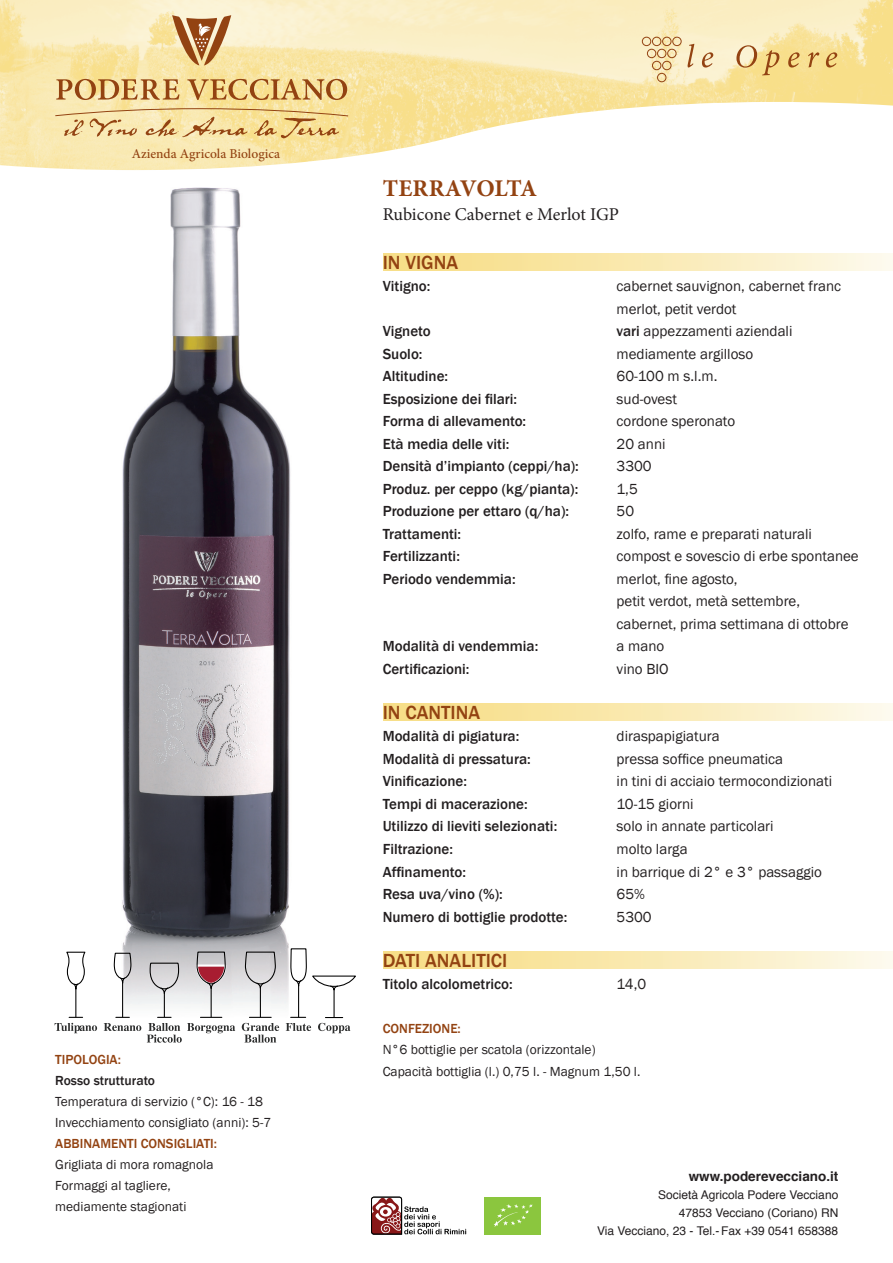
<style>
.page{position:relative;width:893px;height:1263px;background:#fff}
.page>*{position:absolute;margin:0;border:0;box-sizing:border-box;transform-origin:0 0}
.t1{font:700 24px "Minion Pro";letter-spacing:-.005em;color:#934312}
.t2{font:500 19.5px "Franklin Gothic";color:#934312}
.t3{font:18px "Minion Pro";letter-spacing:-.005em;color:#231f20}
.t4{font:15px/22.5px "Franklin Gothic";color:#231f20}
.t5{font:500 15px "Franklin Gothic";color:#231f20}
.t6{font:13.5px/21px "Franklin Gothic";color:#231f20}
.t7{font:500 13.5px "Franklin Gothic";color:#934312}
.t8{font:500 13.5px "Minion Pro";color:#934312}
.t9{font:700 13.5px "Helvetica";color:#231f20}
.t10{font:500 13.5px "Franklin Gothic";color:#231f20}
.t11{font:12px/18px "Helvetica";color:#231f20;text-align:right}
.s1{font-weight:500}
</style>
<div class="page">
<img style="left:97px;top:187px;width:194px;height:848px">
<div style="left:383px;top:951px;width:510px;height:17px;background:linear-gradient(to right,#f7db7f,#fdf8e8)"></div>
<div style="left:383px;top:704px;width:510px;height:17px;background:linear-gradient(to right,#f7db7f,#fdf8e8)"></div>
<img style="left:0;top:0;width:893px;height:170px">
<svg style="left:702px;top:52px;width:11px;height:16px"></svg>
<svg style="left:736px;top:45px;width:43px;height:30px"></svg>
<svg style="left:788px;top:52px;width:12px;height:16px"></svg>
<svg style="left:808px;top:52px;width:11px;height:15px"></svg>
<svg style="left:826px;top:52px;width:11px;height:16px"></svg>
<svg style="left:642px;top:37px;width:52px;height:45px;background:#ebd6ab"></svg>
<svg style="left:172px;top:15px;width:59px;height:51px;background:#cba071"></svg>
<svg style="left:56px;top:79px;width:123px;height:21px;background:#d4ac73"></svg>
<svg style="left:187px;top:79px;width:160px;height:21px;background:#d9b171"></svg>
<svg style="left:54px;top:108px;width:295px;height:31px;background:#eacf92"></svg>
<svg style="left:286px;top:948px;width:70px;height:85px"></svg>
<svg style="left:55px;top:951px;width:42px;height:82px"></svg>
<hr style="left:122px;top:981px;width:1px;height:36px;background:#000">
<svg style="left:104px;top:1017px;width:37px;height:14px"></svg>
<svg style="left:113px;top:952px;width:19px;height:32px"></svg>
<hr style="left:260px;top:987px;width:1px;height:30px;background:#000">
<svg style="left:242px;top:1017px;width:37px;height:26px"></svg>
<svg style="left:244px;top:951px;width:32px;height:38px"></svg>
<svg style="left:147px;top:951px;width:88px;height:92px"></svg>
<div style="left:383px;top:254px;width:510px;height:17px;background:linear-gradient(to right,#f7db7f,#fdf8e8)"></div>
<svg style="left:371px;top:1197px;width:95px;height:37px"></svg>
<div style="left:484px;top:1197px;width:57px;height:37px;background:#8bc63e"></div>
<svg style="left:494px;top:1204px;width:39px;height:23px"></svg>
<p class="t8" style="left:132px;top:145px;width:150px">Azienda Agricola Biologica</p>
<p class="t7" style="left:55px;top:1051px;width:67px">Tipologia:</p>
<p class="t10" style="left:55px;top:1072px;width:101px">Rosso strutturato</p>
<p class="t6" style="left:55px;top:1091px;width:218px">Temperatura di servizio (°C): 16 - 18<br>Invecchiamento consigliato (anni): 5-7</p>
<p class="t7" style="left:55px;top:1135px;width:163px">Abbinamenti consigliati:</p>
<p class="t6" style="left:55px;top:1154px;width:160px">Grigliata di mora romagnola<br>Formaggi al tagliere, mediamente stagionati</p>
<h1 class="t1" style="left:383px;top:171px;width:155px">TERRAVOLTA</h1>
<p class="t3" style="left:383px;top:202px;width:238px">Rubicone Cabernet e Merlot IGP</p>
<h2 class="t2" style="left:383px;top:250px;width:45px">IN VIGNA</h2>
<p class="t5" style="left:383px;top:277px;width:49px">Vitigno:</p>
<p class="t4" style="left:617px;top:275px;width:226px">cabernet sauvignon, cabernet franc merlot, petit verdot</p>
<p class="t5" style="left:383px;top:322px;width:49px">Vigneto</p>
<p class="t4" style="left:617px;top:320px;width:177px"><span class="s1">vari</span> appezzamenti aziendali</p>
<p class="t5" style="left:383px;top:345px;width:41px">Suolo:</p>
<p class="t4" style="left:617px;top:343px;width:138px">mediamente argilloso</p>
<p class="t5" style="left:383px;top:367px;width:67px">Altitudine:</p>
<p class="t4" style="left:617px;top:365px;width:102px">60-100 m s.l.m.</p>
<p class="t5" style="left:383px;top:390px;width:136px">Esposizione dei filari:</p>
<p class="t4" style="left:617px;top:388px;width:62px">sud-ovest</p>
<p class="t5" style="left:383px;top:412px;width:145px">Forma di allevamento:</p>
<p class="t4" style="left:617px;top:410px;width:120px">cordone speronato</p>
<p class="t5" style="left:383px;top:435px;width:128px">Età media delle viti:</p>
<p class="t4" style="left:617px;top:433px;width:50px">20 anni</p>
<p class="t5" style="left:383px;top:457px;width:198px">Densità d’impianto (ceppi/ha):</p>
<p class="t4" style="left:617px;top:455px;width:37px">3300</p>
<p class="t5" style="left:383px;top:480px;width:197px">Produz. per ceppo (kg/pianta):</p>
<p class="t4" style="left:617px;top:478px;width:23px">1,5</p>
<p class="t5" style="left:383px;top:502px;width:188px">Produzione per ettaro (q/ha):</p>
<p class="t4" style="left:617px;top:500px;width:19px">50</p>
<p class="t5" style="left:383px;top:525px;width:80px">Trattamenti:</p>
<p class="t4" style="left:617px;top:523px;width:197px">zolfo, rame e preparati naturali</p>
<p class="t5" style="left:383px;top:547px;width:79px">Fertilizzanti:</p>
<p class="t4" style="left:617px;top:545px;width:244px">compost e sovescio di erbe spontanee</p>
<p class="t5" style="left:383px;top:570px;width:134px">Periodo vendemmia:</p>
<p class="t4" style="left:617px;top:568px;width:233px">merlot, fine agosto,<br>petit verdot, metà settembre, cabernet, prima settimana di ottobre</p>
<p class="t5" style="left:383px;top:637px;width:157px">Modalità di vendemmia:</p>
<p class="t4" style="left:617px;top:635px;width:49px">a mano</p>
<p class="t5" style="left:383px;top:660px;width:88px">Certificazioni:</p>
<p class="t4" style="left:617px;top:658px;width:54px">vino BIO</p>
<h2 class="t2" style="left:383px;top:700px;width:35px">IN CAN</h2>
<h2 class="t2" style="left:441px;top:700px;width:20px">TINA</h2>
<p class="t5" style="left:383px;top:727px;width:138px">Modalità di pigiatura:</p>
<p class="t4" style="left:617px;top:725px;width:105px">diraspapigiatura</p>
<p class="t5" style="left:383px;top:750px;width:150px">Modalità di pressatura:</p>
<p class="t4" style="left:617px;top:748px;width:168px">pressa soffice pneumatica</p>
<p class="t5" style="left:383px;top:772px;width:86px">Vinificazione:</p>
<p class="t4" style="left:617px;top:770px;width:217px">in tini di acciaio termocondizionati</p>
<p class="t5" style="left:383px;top:795px;width:146px">Tempi di macerazione:</p>
<p class="t4" style="left:617px;top:793px;width:79px">10-15 giorni</p>
<p class="t5" style="left:383px;top:817px;width:176px">Utilizzo di lieviti selezionati:</p>
<p class="t4" style="left:617px;top:815px;width:159px">solo in annate particolari</p>
<p class="t5" style="left:383px;top:840px;width:72px">Filtrazione:</p>
<p class="t4" style="left:617px;top:838px;width:73px">molto larga</p>
<p class="t5" style="left:383px;top:862px;width:85px">Affinamento:</p>
<p class="t4" style="left:617px;top:860px;width:207px">in barrique di 2° e 3° passaggio</p>
<p class="t5" style="left:383px;top:885px;width:121px">Resa uva/vino (%):</p>
<p class="t4" style="left:617px;top:883px;width:30px">65%</p>
<p class="t5" style="left:383px;top:907px;width:186px">Numero di bottiglie prodotte:</p>
<p class="t4" style="left:617px;top:905px;width:37px">5300</p>
<h2 class="t2" style="left:383px;top:948px;width:54px">DATI ANALI</h2>
<h2 class="t2" style="left:476px;top:948px;width:17px">TICI</h2>
<p class="t5" style="left:383px;top:975px;width:131px">Titolo alcolometrico:</p>
<p class="t4" style="left:617px;top:973px;width:31px">14,0</p>
<p class="t7" style="left:383px;top:1020px;width:9px">CON</p>
<p class="t7" style="left:408px;top:1020px;width:30px">FEZIONE</p>
<p class="t7" style="left:458px;top:1020px;width:5px">:</p>
<p class="t6" style="left:383px;top:1038px;width:259px;line-height:22.5px">N°6 bottiglie per scatola (orizzontale)<br>Capacità bottiglia (l.) 0,75 l. - Magnum 1,50 l.</p>
<p class="t9" style="left:689px;top:1163px;width:151px">www.poderevecciano.it</p>
<p class="t11" style="left:597px;top:1185px;width:243px">Società Agricola Podere Vecciano<br>47853 Vecciano (Coriano) RN<br>Via Vecciano, 23 - Tel.- Fax +39 0541 658388</p>
</div>
